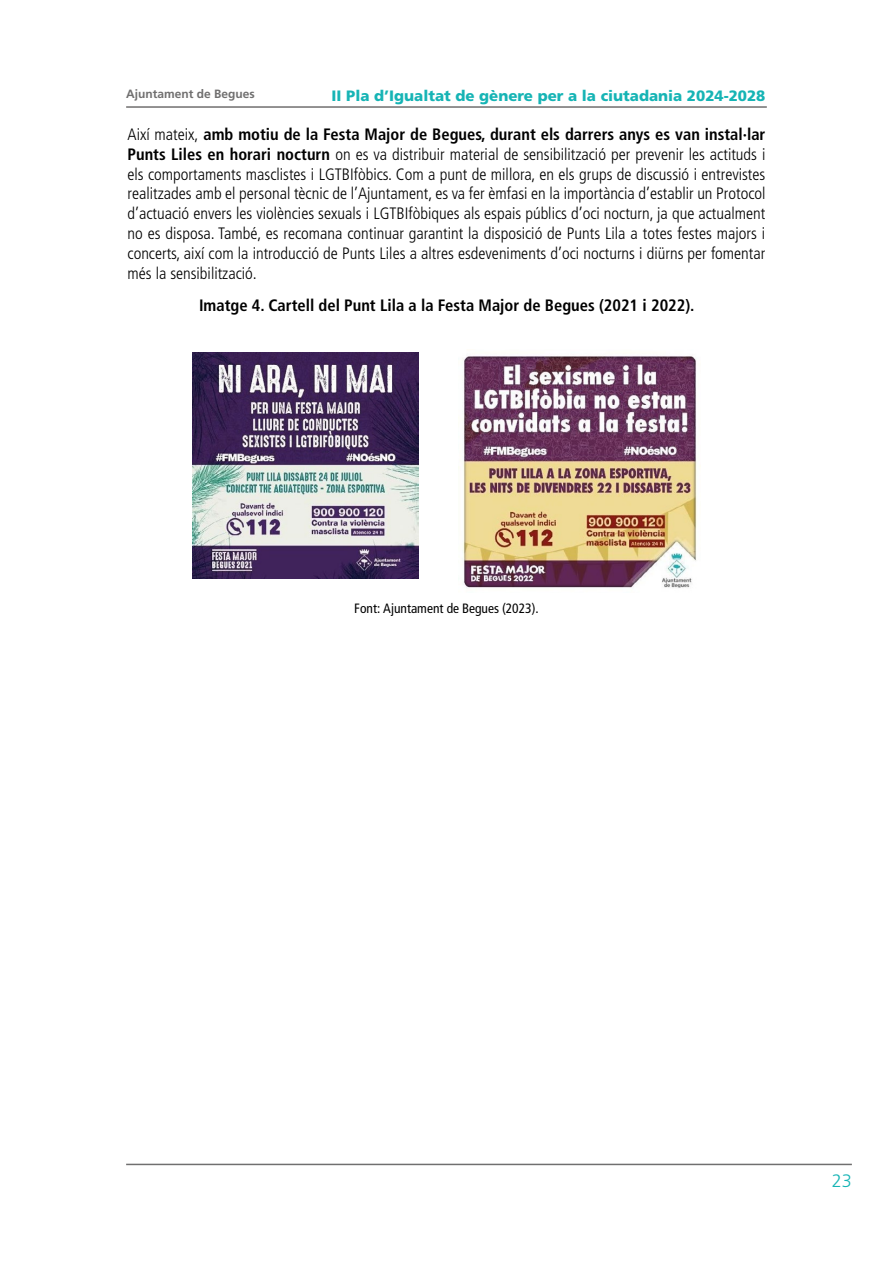
<style>
.page{position:relative;width:893px;height:1263px;background:#fff}
.page>*{position:absolute;margin:0;border:0;box-sizing:border-box;transform-origin:0 0}
.t1{font:300 18px "Frutiger";color:#16b4b5}
.t2{font:300 condensed 16.5px/19.8px "Frutiger";color:#000;text-align:justify}
.t3{font:700 condensed 16.5px "Frutiger";color:#000}
.t4{font:900 15px "Frutiger";color:#16b4b5}
.t5{font:13.5px "Frutiger LT 57 Cn";color:#000}
.t6{font:700 12px "Frutiger";color:#706f6f}
.s1{font-weight:700}
</style>
<div class="page">
<hr style="left:126px;top:106px;width:641px;height:2px;background:#706f6f">
<hr style="left:126px;top:1164px;width:726px;height:1px;background:#706f6f">
<img style="left:192px;top:352px;width:227px;height:227px">
<img style="left:458px;top:356px;width:239px;height:232px">
<p class="t6" style="left:126px;top:87px;width:130px">Ajuntament de Begues</p>
<p class="t2" style="left:128px;top:125px;width:639px">Així mateix, <span class="s1">amb motiu de la Festa Major de Begues, durant els darrers anys es van instal·lar Punts Liles en horari nocturn</span> on es va distribuir material de sensibilització per prevenir les actituds i els comportaments masclistes i LGTBIfòbics. Com a punt de millora, en els grups de discussió i entrevistes realitzades amb el personal tècnic de l’Ajuntament, es va fer èmfasi en la importància d’establir un Protocol d’actuació envers les violències sexuals i LGTBIfòbiques als espais públics d’oci nocturn, ja que actualment no es disposa. També, es recomana continuar garantint la disposició de Punts Lila a totes festes majors i concerts, així com la introducció de Punts Liles a altres esdeveniments d’oci nocturns i diürns per fomentar més la sensibilització.</p>
<p class="t3" style="left:199px;top:296px;width:497px">Imatge 4. Cartell del Punt Lila a la Festa Major de Begues (2021 i 2022).</p>
<p class="t4" style="left:332px;top:87px;width:435px">II Pla d’Igualtat de gènere per a la ciutadania 2024-2028</p>
<p class="t5" style="left:354px;top:601px;width:186px">Font: Ajuntament de Begues (2023).</p>
<p class="t1" style="left:832px;top:1171px;width:22px">23</p>
</div>
